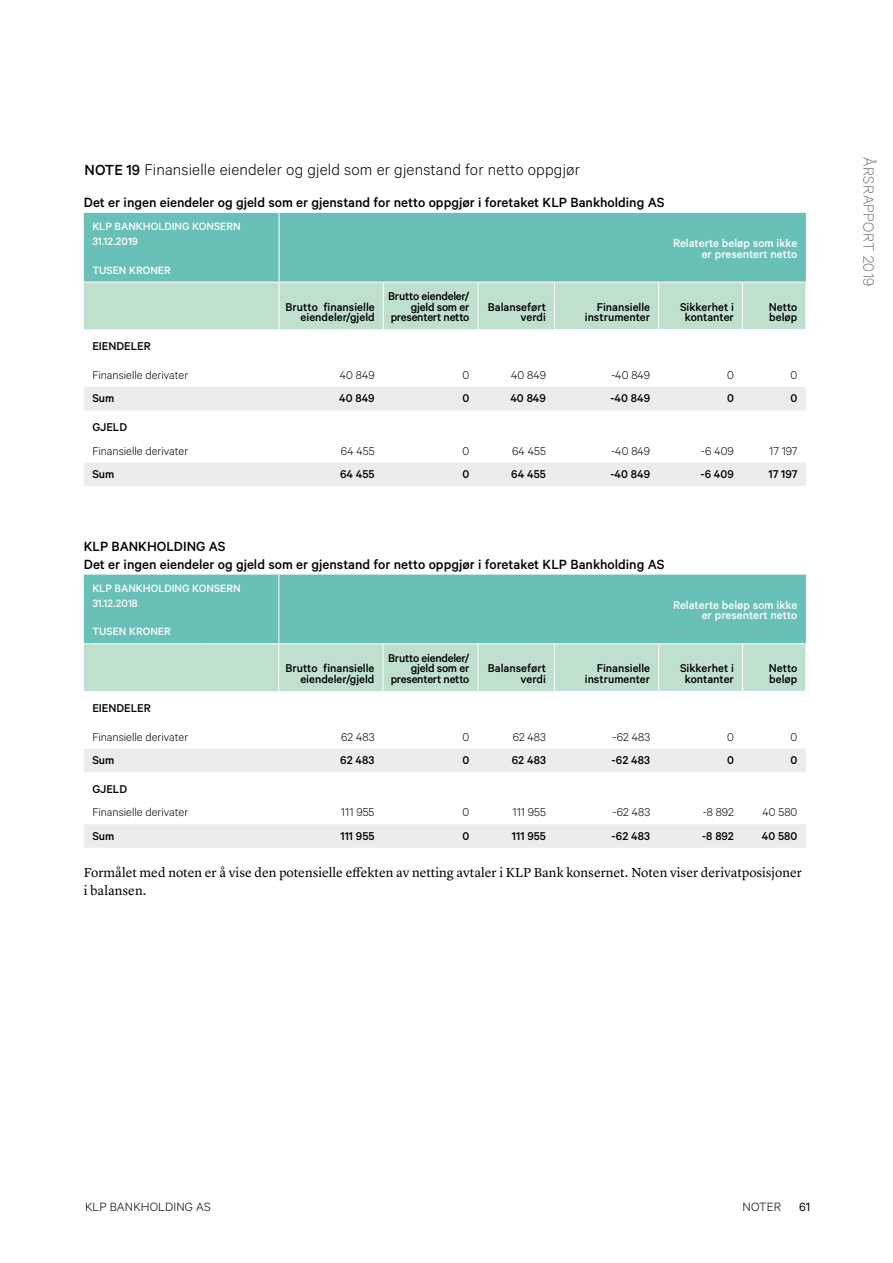
<style>
.page{position:relative;width:893px;height:1263px;background:#fff}
.page>*{position:absolute;margin:0;border:0;box-sizing:border-box;transform-origin:0 0}
.t1{font:300 17.55px "Calibre";letter-spacing:.01em;color:#000}
.t2{font:100 16.5px "Calibre";letter-spacing:.02em;color:#3d3a39}
.t3{font:500 15px/17.7px "Calibre";color:#000}
.t4{font:13.5px/17.7px "Lyon Text";color:#000}
.t5{font:300 13.5px "Calibre";letter-spacing:.01em;color:#000}
.t6{font:13.5px "Calibre";color:#000}
.t7{font:500 12.75px/10.5px "Calibre";color:#000;text-align:right}
.t8{font:300 12.75px "Calibre";color:#000}
.t9{font:500 12.75px/10.5px "Calibre";letter-spacing:-.02em;color:#000;text-align:right}
.t10{font:500 12.75px/10.5px "Calibre";color:#fff;text-align:right}
.t11{font:500 12px/14.4px "Calibre";color:#fff}
.s1{font-weight:500;font-size:16.5px}
</style>
<div class="page">
<div style="left:84px;top:213px;width:722px;height:69px;background:#68c0b6"></div>
<div style="left:84px;top:283px;width:722px;height:47px;background:#c0e0ce"></div>
<svg style="left:84px;top:387px;width:722px;height:99px"></svg>
<hr style="left:279px;top:282px;width:1px;height:48px;background:#fff">
<hr style="left:554px;top:329px;width:105px;height:1px;background:#fff">
<hr style="left:659px;top:329px;width:83px;height:1px;background:#fff">
<hr style="left:742px;top:329px;width:64px;height:1px;background:#fff">
<hr style="left:279px;top:213px;width:1px;height:69px;background:#fff">
<hr style="left:383px;top:282px;width:1px;height:48px;background:#fff">
<hr style="left:478px;top:282px;width:1px;height:48px;background:#fff">
<hr style="left:554px;top:282px;width:1px;height:47px;background:#fff">
<hr style="left:658px;top:282px;width:1px;height:47px;background:#fff">
<hr style="left:742px;top:282px;width:1px;height:47px;background:#fff">
<div style="left:84px;top:575px;width:722px;height:68px;background:#68c0b6"></div>
<div style="left:84px;top:644px;width:722px;height:48px;background:#c0e0ce"></div>
<svg style="left:84px;top:749px;width:722px;height:99px"></svg>
<hr style="left:278px;top:644px;width:1px;height:47px;background:#fff">
<hr style="left:554px;top:691px;width:105px;height:1px;background:#fff">
<hr style="left:659px;top:691px;width:83px;height:1px;background:#fff">
<hr style="left:742px;top:691px;width:64px;height:1px;background:#fff">
<hr style="left:278px;top:575px;width:1px;height:68px;background:#fff">
<hr style="left:383px;top:644px;width:1px;height:47px;background:#fff">
<hr style="left:478px;top:644px;width:1px;height:47px;background:#fff">
<hr style="left:554px;top:644px;width:1px;height:47px;background:#fff">
<hr style="left:658px;top:644px;width:1px;height:47px;background:#fff">
<hr style="left:742px;top:644px;width:1px;height:47px;background:#fff">
<h1 class="t1" style="left:85px;top:159px;width:497px"><span class="s1">NOTE 19</span> Finansielle eiendeler og gjeld som er gjenstand for netto oppgjør</h1>
<p class="t3" style="left:84px;top:193px;width:582px">Det er ingen eiendeler og gjeld som er gjenstand for netto oppgjør i foretaket KLP Bankholding AS</p>
<p class="t11" style="left:92px;top:219px;width:150px">KLP BANKHOLDING KONSERN<br>31.12.2019</p>
<p class="t11" style="left:92px;top:262px;width:80px">TUSEN KRONER</p>
<p class="t10" style="left:673px;top:237px;width:126px">Relaterte beløp som ikke er presentert netto</p>
<p class="t7" style="left:286px;top:301px;width:91px">Brutto finansielle eiendeler/gjeld</p>
<p class="t9" style="left:388px;top:291px;width:83px">Brutto eiendeler/ gjeld som er presentert netto</p>
<p class="t7" style="left:488px;top:301px;width:60px">Balanseført verdi</p>
<p class="t7" style="left:585px;top:301px;width:67px">Finansielle instrumenter</p>
<p class="t7" style="left:680px;top:301px;width:55px;text-align:center">Sikkerhet i kontanter</p>
<p class="t7" style="left:769px;top:301px;width:30px;text-align:left">Netto beløp</p>
<p class="t7" style="left:92px;top:341px;width:60px">EIENDELER</p>
<p class="t8" style="left:92px;top:367px;width:97px">Finansielle derivater</p>
<p class="t8" style="left:340px;top:367px;width:36px">40 849</p>
<p class="t8" style="left:463px;top:367px;width:8px">0</p>
<p class="t8" style="left:511px;top:367px;width:36px">40 849</p>
<p class="t8" style="left:611px;top:367px;width:41px">-40 849</p>
<p class="t8" style="left:727px;top:367px;width:8px">0</p>
<p class="t8" style="left:791px;top:367px;width:8px">0</p>
<p class="t7" style="left:92px;top:393px;width:24px">Sum</p>
<p class="t7" style="left:339px;top:393px;width:37px">40 849</p>
<p class="t7" style="left:463px;top:393px;width:8px">0</p>
<p class="t7" style="left:510px;top:393px;width:37px">40 849</p>
<p class="t7" style="left:610px;top:393px;width:41px">-40 849</p>
<p class="t7" style="left:727px;top:393px;width:8px">0</p>
<p class="t7" style="left:790px;top:393px;width:8px">0</p>
<p class="t7" style="left:92px;top:421px;width:36px">GJELD</p>
<p class="t8" style="left:92px;top:443px;width:97px">Finansielle derivater</p>
<p class="t8" style="left:341px;top:443px;width:35px">64 455</p>
<p class="t8" style="left:463px;top:443px;width:8px">0</p>
<p class="t8" style="left:512px;top:443px;width:35px">64 455</p>
<p class="t8" style="left:611px;top:443px;width:41px">-40 849</p>
<p class="t8" style="left:701px;top:443px;width:34px">-6 409</p>
<p class="t8" style="left:769px;top:443px;width:30px">17 197</p>
<p class="t7" style="left:92px;top:468px;width:24px">Sum</p>
<p class="t7" style="left:340px;top:468px;width:36px">64 455</p>
<p class="t7" style="left:463px;top:468px;width:8px">0</p>
<p class="t7" style="left:511px;top:468px;width:36px">64 455</p>
<p class="t7" style="left:610px;top:468px;width:41px">-40 849</p>
<p class="t7" style="left:700px;top:468px;width:35px">-6 409</p>
<p class="t7" style="left:768px;top:468px;width:30px">17 197</p>
<p class="t3" style="left:84px;top:537px;width:582px">KLP BANKHOLDING AS<br>Det er ingen eiendeler og gjeld som er gjenstand for netto oppgjør i foretaket KLP Bankholding AS</p>
<p class="t11" style="left:92px;top:581px;width:150px">KLP BANKHOLDING KONSERN<br>31.12.2018</p>
<p class="t11" style="left:92px;top:624px;width:80px">TUSEN KRONER</p>
<p class="t10" style="left:673px;top:599px;width:126px">Relaterte beløp som ikke er presentert netto</p>
<p class="t7" style="left:285px;top:663px;width:91px">Brutto finansielle eiendeler/gjeld</p>
<p class="t9" style="left:388px;top:652px;width:83px">Brutto eiendeler/ gjeld som er presentert netto</p>
<p class="t7" style="left:488px;top:663px;width:60px">Balanseført verdi</p>
<p class="t7" style="left:585px;top:663px;width:67px">Finansielle instrumenter</p>
<p class="t7" style="left:680px;top:663px;width:55px;text-align:center">Sikkerhet i kontanter</p>
<p class="t7" style="left:769px;top:663px;width:30px;text-align:left">Netto beløp</p>
<p class="t7" style="left:92px;top:702px;width:60px">EIENDELER</p>
<p class="t8" style="left:92px;top:729px;width:97px">Finansielle derivater</p>
<p class="t8" style="left:341px;top:729px;width:35px">62 483</p>
<p class="t8" style="left:463px;top:729px;width:8px">0</p>
<p class="t8" style="left:513px;top:729px;width:35px">62 483</p>
<p class="t8" style="left:612px;top:729px;width:39px">-62 483</p>
<p class="t8" style="left:727px;top:729px;width:8px">0</p>
<p class="t8" style="left:791px;top:729px;width:8px">0</p>
<p class="t7" style="left:92px;top:754px;width:24px">Sum</p>
<p class="t7" style="left:340px;top:754px;width:36px">62 483</p>
<p class="t7" style="left:463px;top:754px;width:8px">0</p>
<p class="t7" style="left:512px;top:754px;width:36px">62 483</p>
<p class="t7" style="left:612px;top:754px;width:40px">-62 483</p>
<p class="t7" style="left:727px;top:754px;width:8px">0</p>
<p class="t7" style="left:790px;top:754px;width:8px">0</p>
<p class="t7" style="left:92px;top:783px;width:36px">GJELD</p>
<p class="t8" style="left:92px;top:805px;width:97px">Finansielle derivater</p>
<p class="t8" style="left:341px;top:805px;width:35px">111 955</p>
<p class="t8" style="left:463px;top:805px;width:8px">0</p>
<p class="t8" style="left:512px;top:805px;width:35px">111 955</p>
<p class="t8" style="left:612px;top:805px;width:39px">-62 483</p>
<p class="t8" style="left:703px;top:805px;width:33px">-8 892</p>
<p class="t8" style="left:762px;top:805px;width:36px">40 580</p>
<p class="t7" style="left:92px;top:830px;width:24px">Sum</p>
<p class="t7" style="left:340px;top:830px;width:36px">111 955</p>
<p class="t7" style="left:463px;top:830px;width:8px">0</p>
<p class="t7" style="left:512px;top:830px;width:36px">111 955</p>
<p class="t7" style="left:612px;top:830px;width:40px">-62 483</p>
<p class="t7" style="left:702px;top:830px;width:33px">-8 892</p>
<p class="t7" style="left:762px;top:830px;width:37px">40 580</p>
<p class="t4" style="left:84px;top:863px;width:719px">Formålet med noten er å vise den potensielle effekten av netting avtaler i KLP Bank konsernet. Noten viser derivatposisjoner i balansen.</p>
<p class="t2" style="left:878px;top:157px;width:131px;rotate:90deg">ÅRSRAPPORT 2019</p>
<p class="t5" style="left:85px;top:1198px;width:127px">KLP BANKHOLDING AS</p>
<p class="t5" style="left:743px;top:1198px;width:40px">NOTER</p>
<p class="t6" style="left:799px;top:1198px;width:13px">61</p>
</div>
